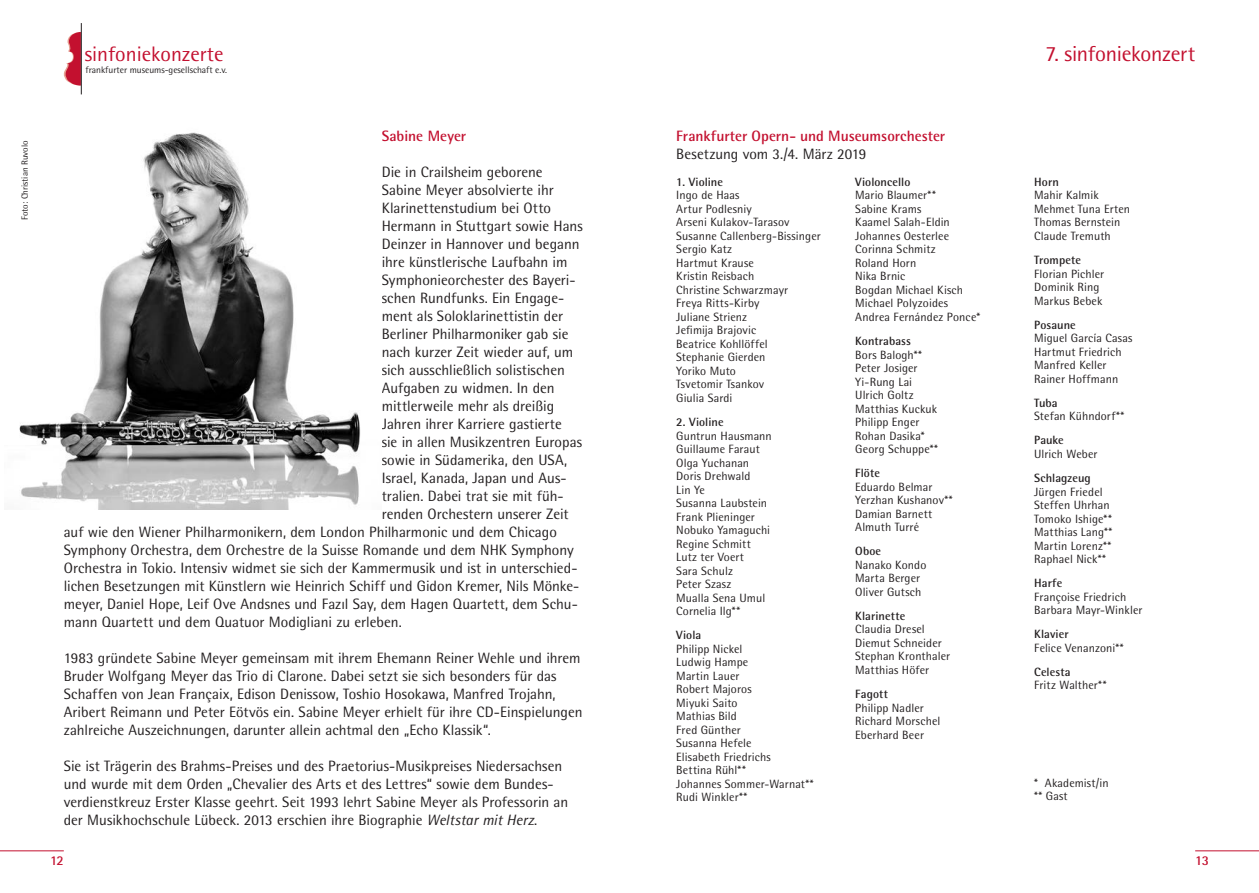
<style>
.page{position:relative;width:1259px;height:893px;background:#fff}
.page>*{position:absolute;margin:0;border:0;box-sizing:border-box;transform-origin:0 0}
.t1{font:21.75px "Rotis Semi Sans";letter-spacing:-.015em;color:#c3102f}
.t2{font:21px "Rotis Semi Sans";color:#c3102f}
.t3{font:15px/18px "Rotis Semi Sans";color:#231f20}
.t4{font:700 15px "Rotis Semi Sans";color:#c3102f}
.t5{font:700 13.5px "Rotis Sans Serif";color:#c3102f}
.t6{font:700 13.5px "Rotis Semi Sans";color:#c3102f}
.t7{font:12px/13.5px "Rotis Semi Sans";letter-spacing:.01em;color:#231f20}
.t8{font:700 12px "Rotis Semi Sans";letter-spacing:.01em;color:#231f20}
.t9{font:9.45px "Rotis Semi Sans";color:#231f20}
.t10{font:9px "Rotis Semi Sans";color:#231f20}
.s1{font-style:italic}
</style>
<div class="page">
<hr style="left:0;top:850px;width:64px;height:1px;background:#c3102f">
<hr style="left:1195px;top:850px;width:64px;height:1px;background:#c3102f">
<svg style="left:64px;top:32px;width:17px;height:54px"></svg>
<hr style="left:81px;top:23px;width:1px;height:71px;background:#231f20">
<img style="left:19px;top:132px;width:342px;height:378px">
<p class="t10" style="left:19px;top:220px;width:81px;rotate:-90deg">Foto: Christian Ruvolo</p>
<h2 class="t2" style="left:85px;top:42px;width:140px">sinfoniekonzerte</h2>
<p class="t9" style="left:86px;top:65px;width:143px">frankfurter museums-gesellschaft e.v.</p>
<p class="t4" style="left:382px;top:127px;width:86px">Sabine Meyer</p>
<p class="t3" style="left:382px;top:163px;width:162px">Die in Crailsheim geborene</p>
<p class="t3" style="left:382px;top:181px;width:173px">Sabine Meyer absolvierte ihr</p>
<p class="t3" style="left:382px;top:199px;width:171px">Klarinettenstudium bei Otto</p>
<p class="t3" style="left:382px;top:217px;width:202px">Hermann in Stuttgart sowie Hans</p>
<p class="t3" style="left:382px;top:235px;width:199px">Deinzer in Hannover und begann</p>
<p class="t3" style="left:382px;top:253px;width:187px">ihre künstlerische Laufbahn im</p>
<p class="t3" style="left:382px;top:271px;width:195px">Symphonieorchester des Bayeri-</p>
<p class="t3" style="left:382px;top:289px;width:184px">schen Rundfunks. Ein Engage-</p>
<p class="t3" style="left:382px;top:307px;width:183px">ment als Soloklarinettistin der</p>
<p class="t3" style="left:382px;top:325px;width:188px">Berliner Philharmoniker gab sie</p>
<p class="t3" style="left:382px;top:343px;width:193px">nach kurzer Zeit wieder auf, um</p>
<p class="t3" style="left:382px;top:361px;width:185px">sich ausschließlich solistischen</p>
<p class="t3" style="left:382px;top:379px;width:174px">Aufgaben zu widmen. In den</p>
<p class="t3" style="left:382px;top:397px;width:174px">mittlerweile mehr als dreißig</p>
<p class="t3" style="left:382px;top:415px;width:182px">Jahren ihrer Karriere gastierte</p>
<p class="t3" style="left:382px;top:433px;width:202px">sie in allen Musikzentren Europas</p>
<p class="t3" style="left:382px;top:451px;width:187px">sowie in Südamerika, den USA,</p>
<p class="t3" style="left:382px;top:469px;width:186px">Israel, Kanada, Japan und Aus-</p>
<p class="t3" style="left:382px;top:487px;width:183px">tralien. Dabei trat sie mit füh-</p>
<p class="t3" style="left:382px;top:505px;width:188px">renden Orchestern unserer Zeit</p>
<p class="t3" style="left:64px;top:523px;width:495px">auf wie den Wiener Philharmonikern, dem London Philharmonic und dem Chicago</p>
<p class="t3" style="left:64px;top:541px;width:511px">Symphony Orchestra, dem Orchestre de la Suisse Romande und dem NHK Symphony</p>
<p class="t3" style="left:64px;top:559px;width:515px">Orchestra in Tokio. Intensiv widmet sie sich der Kammermusik und ist in unterschied-</p>
<p class="t3" style="left:64px;top:577px;width:517px">lichen Besetzungen mit Künstlern wie Heinrich Schiff und Gidon Kremer, Nils Mönke-</p>
<p class="t3" style="left:64px;top:595px;width:515px">meyer, Daniel Hope, Leif Ove Andsnes und Fazıl Say, dem Hagen Quartett, dem Schu-</p>
<p class="t3" style="left:64px;top:613px;width:339px">mann Quartett und dem Quatuor Modigliani zu erleben.</p>
<p class="t3" style="left:64px;top:649px;width:520px">1983 gründete Sabine Meyer gemeinsam mit ihrem Ehemann Reiner Wehle und ihrem Bruder Wolfgang Meyer das Trio di Clarone. Dabei setzt sie sich besonders für das Schaffen von Jean Françaix, Edison Denissow, Toshio Hosokawa, Manfred Trojahn, Aribert Reimann und Peter Eötvös ein. Sabine Meyer erhielt für ihre CD-Einspielungen zahlreiche Auszeichnungen, darunter allein achtmal den „Echo Klassik“.</p>
<p class="t3" style="left:64px;top:757px;width:506px">Sie ist Trägerin des Brahms--Preises und des Praetorius-Musikpreises Niedersachsen und wurde mit dem Orden „Chevalier des Arts et des Lettres“ sowie dem Bundes&shy;verdienstkreuz Erster Klasse geehrt. Seit 1993 lehrt Sabine Meyer als Professorin an der Musikhochschule Lübeck. 2013 erschien ihre Biographie <span class="s1">Weltstar mit Herz</span>.</p>
<p class="t4" style="left:676px;top:126px;width:270px">Frankfurter Opern- und Museumsorchester</p>
<p class="t3" style="left:676px;top:145px;width:192px">Besetzung vom 3./4. März 2019</p>
<p class="t8" style="left:676px;top:174px;width:48px">1. Violine</p>
<p class="t7" style="left:676px;top:188px;width:146px">Ingo de Haas<br>Artur Podlesniy<br>Arseni Kulakov-Tarasov<br>Susanne Callenberg-Bissinger<br>Sergio Katz<br>Hartmut Krause<br>Kristin Reisbach<br>Christine Schwarzmayr<br>Freya Ritts-Kirby<br>Juliane Strienz<br>Jefimija Brajovic<br>Beatrice Kohllöffel<br>Stephanie Gierden<br>Yoriko Muto<br>Tsvetomir Tsankov<br>Giulia Sardi</p>
<p class="t8" style="left:676px;top:415px;width:49px">2. Violine</p>
<p class="t7" style="left:676px;top:429px;width:97px">Guntrun Hausmann<br>Guillaume Faraut<br>Olga Yuchanan<br>Doris Drehwald<br>Lin Ye<br>Susanna Laubstein<br>Frank Plieninger<br>Nobuko Yamaguchi<br>Regine Schmitt<br>Lutz ter Voert<br>Sara Schulz<br>Peter Szasz<br>Mualla Sena Umul<br>Cornelia Ilg**</p>
<p class="t8" style="left:676px;top:628px;width:27px">Viola</p>
<p class="t7" style="left:676px;top:642px;width:139px">Philipp Nickel<br>Ludwig Hampe<br>Martin Lauer<br>Robert Majoros<br>Miyuki Saito<br>Mathias Bild<br>Fred Günther<br>Susanna Hefele<br>Elisabeth Friedrichs<br>Bettina Rühl**<br>Johannes Sommer-Warnat**<br>Rudi Winkler**</p>
<p class="t8" style="left:855px;top:174px;width:57px">Violoncello</p>
<p class="t7" style="left:855px;top:188px;width:126px">Mario Blaumer**<br>Sabine Krams<br>Kaamel Salah-Eldin<br>Johannes Oesterlee<br>Corinna Schmitz<br>Roland Horn<br>Nika Brnic<br>Bogdan Michael Kisch<br>Michael Polyzoides<br>Andrea Fernández Ponce*</p>
<p class="t8" style="left:855px;top:334px;width:57px">Kontrabass</p>
<p class="t7" style="left:855px;top:348px;width:84px">Bors Balogh**<br>Peter Josiger<br>Yi-Rung Lai<br>Ulrich Goltz<br>Matthias Kuckuk<br>Philipp Enger<br>Rohan Dasika*<br>Georg Schuppe**</p>
<p class="t8" style="left:855px;top:466px;width:26px">Flöte</p>
<p class="t7" style="left:855px;top:480px;width:99px">Eduardo Belmar<br>Yerzhan Kushanov**<br>Damian Barnett<br>Almuth Turré</p>
<p class="t8" style="left:855px;top:544px;width:27px">Oboe</p>
<p class="t7" style="left:855px;top:558px;width:73px">Nanako Kondo<br>Marta Berger<br>Oliver Gutsch</p>
<p class="t8" style="left:855px;top:608px;width:52px">Klarinette</p>
<p class="t7" style="left:855px;top:622px;width:96px">Claudia Dresel<br>Diemut Schneider<br>Stephan Kronthaler<br>Matthias Höfer</p>
<p class="t8" style="left:855px;top:687px;width:34px">Fagott</p>
<p class="t7" style="left:855px;top:701px;width:87px">Philipp Nadler<br>Richard Morschel<br>Eberhard Beer</p>
<h1 class="t1" style="left:1045px;top:41px;width:151px">7. sinfoniekonzert</h1>
<p class="t8" style="left:1034px;top:174px;width:26px">Horn</p>
<p class="t7" style="left:1034px;top:188px;width:97px">Mahir Kalmik<br>Mehmet Tuna Erten<br>Thomas Bernstein<br>Claude Tremuth</p>
<p class="t8" style="left:1034px;top:253px;width:48px">Trompete</p>
<p class="t7" style="left:1034px;top:267px;width:71px">Florian Pichler<br>Dominik Ring<br>Markus Bebek</p>
<p class="t8" style="left:1034px;top:317px;width:43px">Posaune</p>
<p class="t7" style="left:1034px;top:331px;width:100px">Miguel García Casas<br>Hartmut Friedrich<br>Manfred Keller<br>Rainer Hoffmann</p>
<p class="t8" style="left:1034px;top:395px;width:25px">Tuba</p>
<p class="t7" style="left:1034px;top:409px;width:92px">Stefan Kühndorf**</p>
<p class="t8" style="left:1034px;top:433px;width:31px">Pauke</p>
<p class="t7" style="left:1034px;top:447px;width:65px">Ulrich Weber</p>
<p class="t8" style="left:1034px;top:471px;width:58px">Schlagzeug</p>
<p class="t7" style="left:1034px;top:485px;width:80px">Jürgen Friedel<br>Steffen Uhrhan<br>Tomoko Ishige**<br>Matthias Lang**<br>Martin Lorenz**<br>Raphael Nick**</p>
<p class="t8" style="left:1034px;top:576px;width:30px">Harfe</p>
<p class="t7" style="left:1034px;top:590px;width:110px">Françoise Friedrich<br>Barbara Mayr-Winkler</p>
<p class="t8" style="left:1034px;top:627px;width:36px">Klavier</p>
<p class="t7" style="left:1034px;top:641px;width:91px">Felice Venanzoni**</p>
<p class="t8" style="left:1034px;top:664px;width:38px">Celesta</p>
<p class="t7" style="left:1034px;top:679px;width:74px">Fritz Walther**</p>
<p class="t7" style="left:1034px;top:776px;width:76px">* Akademist/in ** Gast</p>
<p class="t5" style="left:50px;top:852px;width:15px">12</p>
<p class="t6" style="left:1195px;top:852px;width:15px">13</p>
</div>
